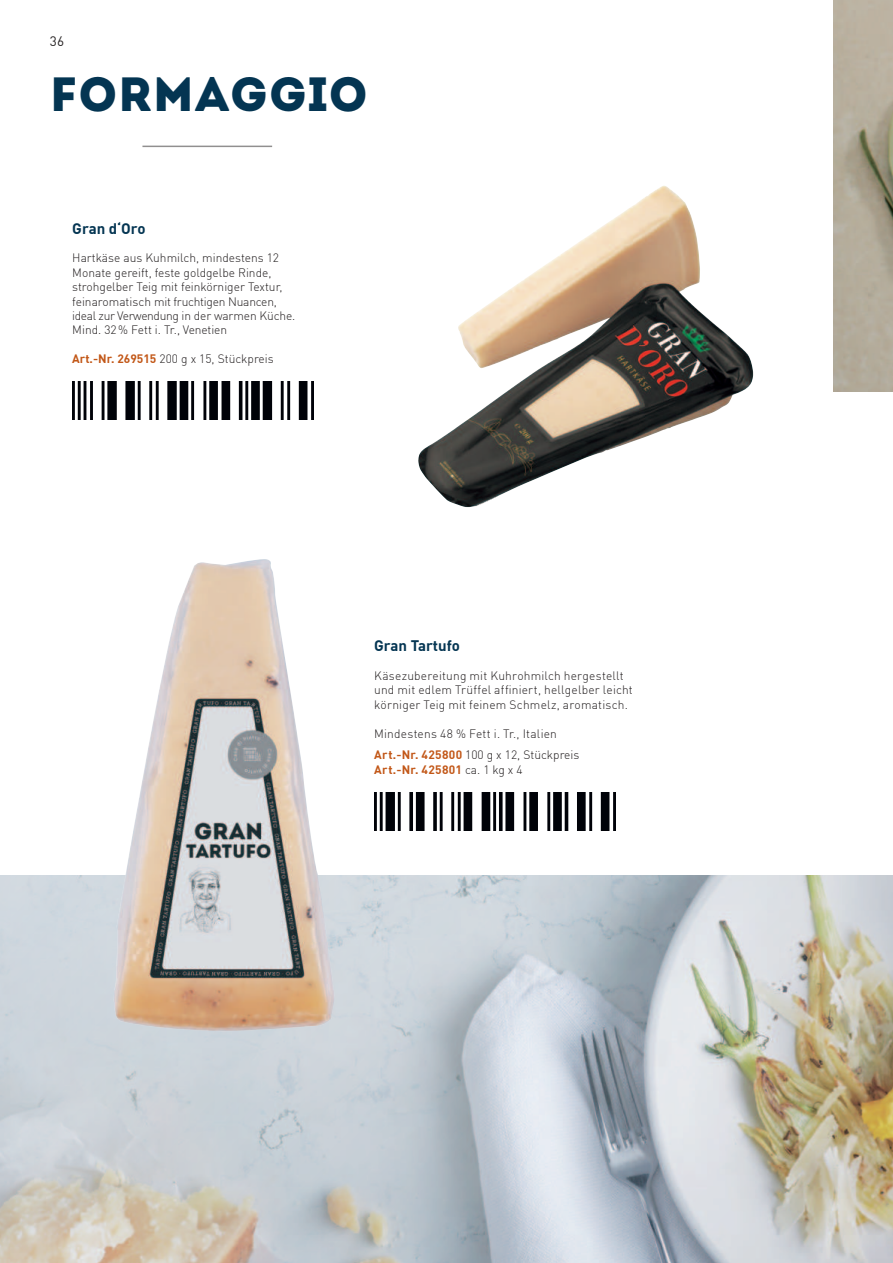
<style>
.page{position:relative;width:893px;height:1263px;background:#fff}
.page>*{position:absolute;margin:0;border:0;box-sizing:border-box;transform-origin:0 0}
.t1{font:48px "Intro";letter-spacing:.02em;color:#043552}
.t2{font:700 15px "DIN Offc";color:#043552}
.t3{font:13.5px "DIN Offc";color:#231f20}
.t4{font:300 12px/14.4px "DIN Offc";color:#231f20}
.t5{font:700 12px "DIN Offc";letter-spacing:.03em;color:#c25717}
.s1{font-weight:700;color:#c25717}
.s2{font-weight:300;color:#231f20}
</style>
<div class="page">
<img style="left:374px;top:792px;width:241px;height:38px">
<img style="left:72px;top:381px;width:241px;height:38px">
<img style="left:833px;top:0;width:60px;height:392px">
<img style="left:0;top:875px;width:893px;height:388px">
<img style="left:418px;top:186px;width:246px;height:322px">
<hr style="left:142px;top:146px;width:130px;height:1px;background:#231f20">
<img style="left:112px;top:559px;width:223px;height:472px">
<p class="t3" style="left:50px;top:36px;width:16px">36</p>
<h1 class="t1" style="left:50px;top:67px;width:319px">FORMAGGIO</h1>
<p class="t2" style="left:72px;top:220px;width:75px">Gran d‘Oro</p>
<p class="t4" style="left:72px;top:251px;width:225px">Hartkäse aus Kuhmilch, mindestens 12<br>Monate gereift, feste goldgelbe Rinde, strohgelber Teig mit feinkörniger Textur, feinaromatisch mit fruchtigen Nuancen, ideal zur Verwendung in der warmen Küche.<br>Mind. 32 % Fett i. Tr., Venetien</p>
<p class="t4" style="left:72px;top:352px;width:203px"><span class="s1">Art.-Nr. 269515</span> 200 g x 15, Stückpreis</p>
<p class="t2" style="left:374px;top:637px;width:87px">Gran Tartufo</p>
<p class="t4" style="left:374px;top:669px;width:260px">Käsezubereitung mit Kuhrohmilch hergestellt und mit edlem Trüffel af昀椀niert, hellgelber leicht körniger Teig mit feinem Schmelz, aromatisch.</p>
<p class="t4" style="left:374px;top:723px;width:207px;line-height:21.6px">Mindestens 48 % Fett i. Tr., Italien<br><span class="s1">Art.-Nr. 425800</span> 100 g x 12, Stückpreis</p>
<p class="t5" style="left:374px;top:763px;width:150px">Art.-Nr. 425801 <span class="s2">ca. 1 kg x 4</span></p>
</div>
